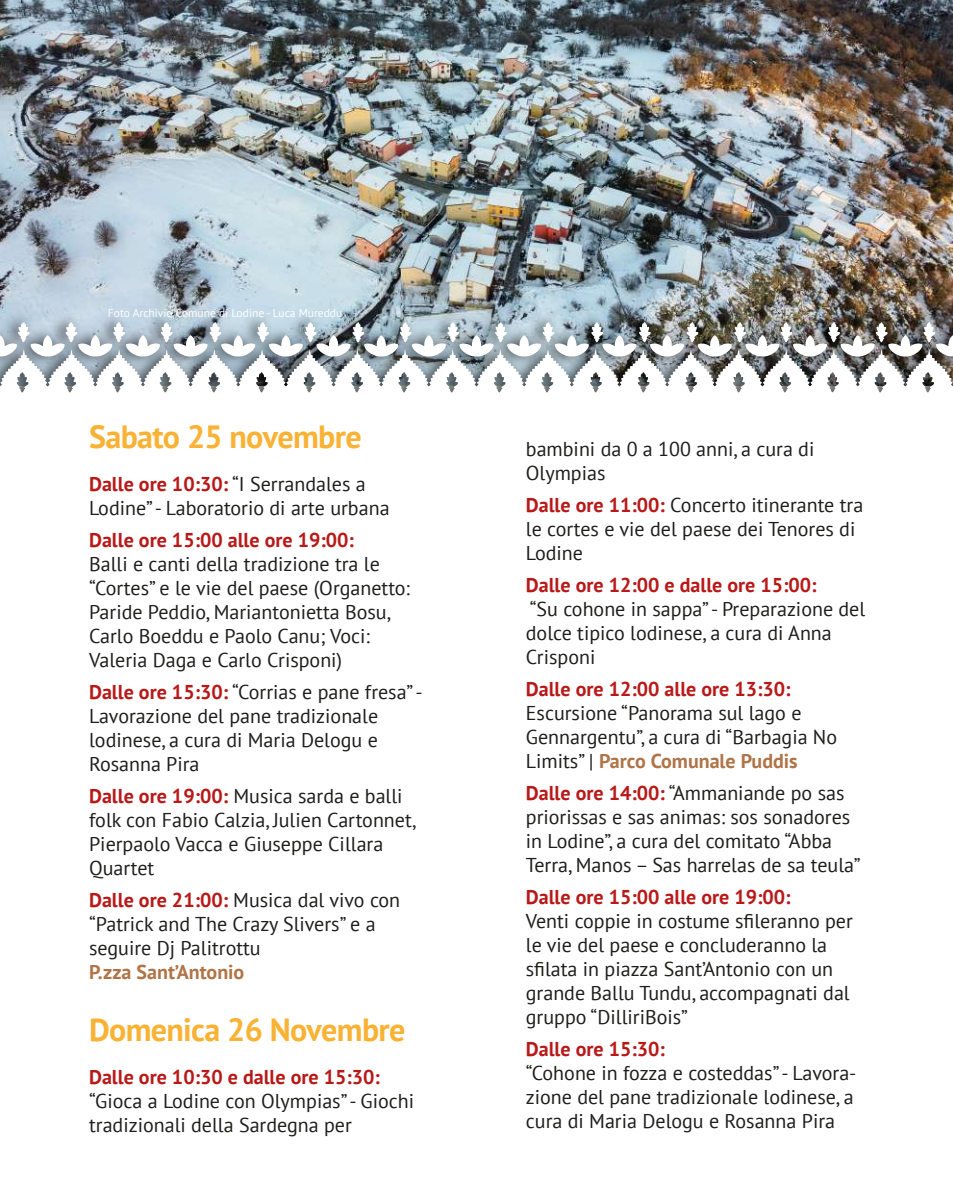
<style>
.page{position:relative;width:953px;height:1191px;background:#fff}
.page>*{position:absolute;margin:0;border:0;box-sizing:border-box;transform-origin:0 0}
.t1{font:700 32px "PT Sans";letter-spacing:-.02em;color:#f9b234}
.t2{font:20px/24px "PT Sans";color:#1d1d1b}
.t3{font:700 20px "PT Sans";color:#b81918}
.t4{font:700 20px "PT Sans";color:#af7447}
.t5{font:11.6px "PT Sans";color:#fff}
.s1{font-weight:700;color:#b81918}
.s2{font-weight:700;color:#af7447}
</style>
<div class="page">
<img style="left:0;top:0;width:952px;height:305px">
<img style="left:0;top:305px;width:952px;height:17px">
<svg style="left:0;top:322px;width:952px;height:71px"></svg>
<p class="t5" style="left:108px;top:306px;width:236px">Foto Archivio Comune di Lodine - Luca Mureddu</p>
<h1 class="t1" style="left:89px;top:415px;width:274px">Sabato 25 novembre</h1>
<p class="t2" style="left:89px;top:471px;width:302px"><span class="s1">Dalle ore 10:30:</span> “I Serrandales a<br>Lodine” - Laboratorio di arte urbana</p>
<p class="t3" style="left:89px;top:526px;width:266px">Dalle ore 15:00 alle ore 19:00:</p>
<p class="t2" style="left:89px;top:551px;width:322px">Balli e canti della tradizione tra le “Cortes” e le vie del paese (Organetto:<br>Paride Peddio, Mariantonietta Bosu, Carlo Boeddu e Paolo Canu; Voci:<br>Valeria Daga e Carlo Crisponi)</p>
<p class="t2" style="left:89px;top:679px;width:335px"><span class="s1">Dalle ore 15:30:</span> “Corrias e pane fresa” -<br>Lavorazione del pane tradizionale lodinese, a cura di Maria Delogu e<br>Rosanna Pira</p>
<p class="t2" style="left:89px;top:783px;width:328px"><span class="s1">Dalle ore 19:00:</span> Musica sarda e balli folk con Fabio Calzia, Julien Cartonnet,<br>Pierpaolo Vacca e Giuseppe Cillara<br>Quartet</p>
<p class="t2" style="left:89px;top:887px;width:312px"><span class="s1">Dalle ore 21:00:</span> Musica dal vivo con “Patrick and The Crazy Slivers” e a seguire Dj Palitrottu</p>
<p class="t4" style="left:89px;top:958px;width:157px">P.zza Sant’Antonio</p>
<h1 class="t1" style="left:89px;top:1008px;width:318px">Domenica 26 Novembre</h1>
<p class="t3" style="left:89px;top:1063px;width:292px">Dalle ore 10:30 e dalle ore 15:30:</p>
<p class="t2" style="left:89px;top:1088px;width:326px">“Gioca a Lodine con Olympias” - Giochi tradizionali della Sardegna per</p>
<p class="t2" style="left:526px;top:436px;width:290px">bambini da 0 a 100 anni, a cura di<br>Olympias</p>
<p class="t2" style="left:526px;top:492px;width:339px"><span class="s1">Dalle ore 11:00:</span> Concerto itinerante tra le cortes e vie del paese dei Tenores di<br>Lodine</p>
<p class="t3" style="left:526px;top:571px;width:292px">Dalle ore 12:00 e dalle ore 15:00:</p>
<p class="t2" style="left:526px;top:596px;width:341px">“Su cohone in sappa” - Preparazione del dolce tipico lodinese, a cura di Anna<br>Crisponi</p>
<p class="t3" style="left:526px;top:675px;width:266px">Dalle ore 12:00 alle ore 13:30:</p>
<p class="t2" style="left:526px;top:700px;width:313px">Escursione “Panorama sul lago e<br>Gennargentu”, a cura di “Barbagia No<br>Limits” | <span class="s2">Parco Comunale Puddis</span></p>
<p class="t2" style="left:526px;top:780px;width:336px"><span class="s1">Dalle ore 14:00:</span> “Ammaniande po sas priorissas e sas animas: sos sonadores in Lodine”, a cura del comitato “Abba Terra, Manos – Sas harrelas de sa teula”</p>
<p class="t3" style="left:526px;top:883px;width:266px">Dalle ore 15:00 alle ore 19:00:</p>
<p class="t2" style="left:526px;top:908px;width:328px">Venti coppie in costume sfileranno per le vie del paese e concluderanno la sfilata in piazza Sant’Antonio con un grande Ballu Tundu, accompagnati dal gruppo “DilliriBois”</p>
<p class="t3" style="left:526px;top:1035px;width:140px">Dalle ore 15:30:</p>
<p class="t2" style="left:526px;top:1060px;width:332px">“Cohone in fozza e costeddas” - Lavora&shy;zione del pane tradizionale lodinese, a cura di Maria Delogu e Rosanna Pira</p>
</div>
